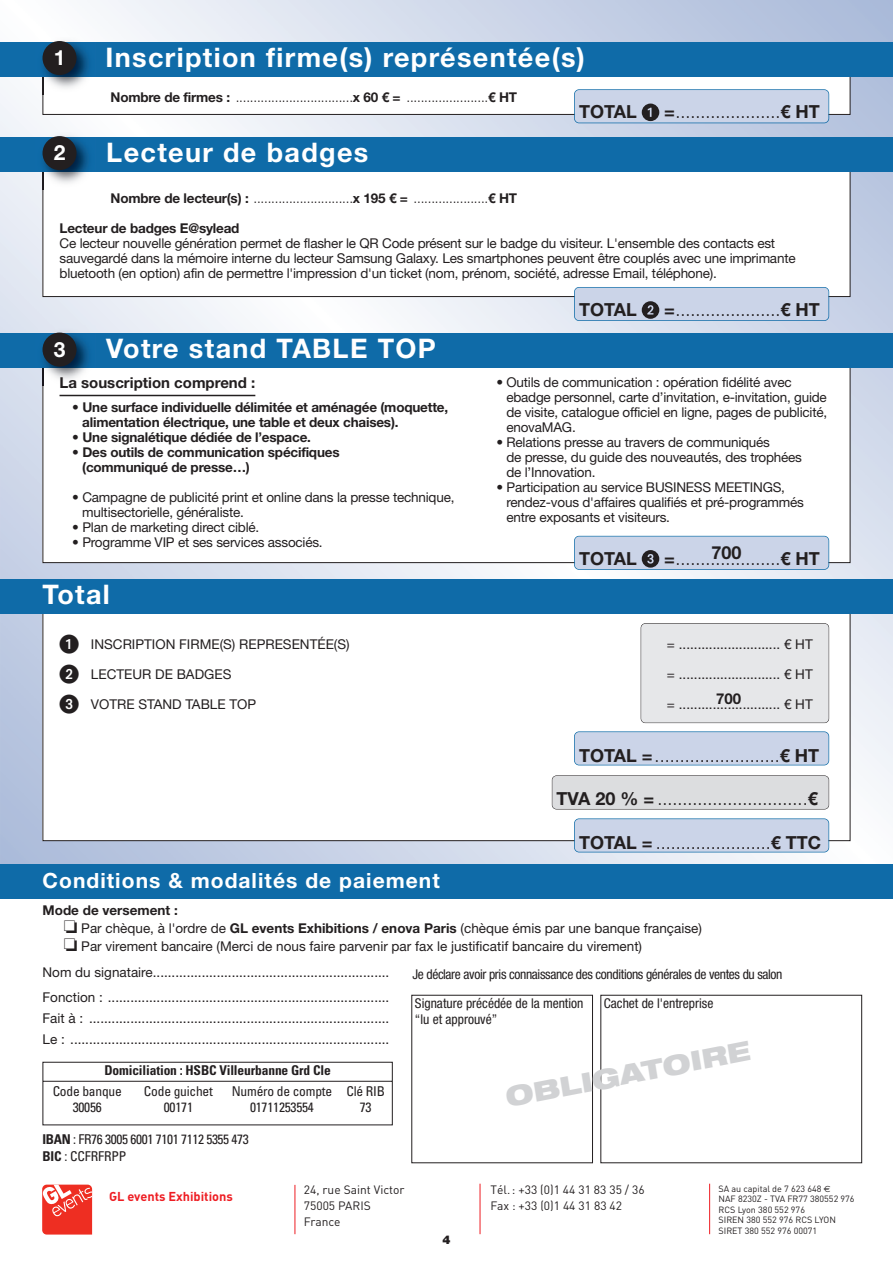
<style>
.page{position:relative;width:893px;height:1263px;background:#fff}
.page>*{position:absolute;margin:0;border:0;box-sizing:border-box;transform-origin:0 0}
.t1{font:700 27px "Helvetica Neue LT Std";letter-spacing:.05em;color:#fff}
.t2{font:900 expanded 27px "Helvetica Neue LT Std";color:#d1d2d4}
.t3{font:700 21px "Helvetica Neue LT Std";letter-spacing:.05em;color:#fff}
.t4{font:300 18px "Helvetica Neue LT Std";color:#231f20}
.t5{font:700 18px "Helvetica Neue LT Std";color:#231f20}
.t6{font:700 15px "Helvetica Neue LT Std";color:#231f20}
.t7{font:13.5px/15px "Helvetica Neue LT Std";letter-spacing:-.015em;color:#231f20}
.t8{font:700 13.5px/15px "Helvetica Neue LT Std";letter-spacing:-.015em;color:#231f20}
.t9{font:300 13.5px "Helvetica Neue LT Std";color:#231f20}
.t10{font:condensed 13.5px/17.7px "Univers LT Std";letter-spacing:-.015em;color:#231f20}
.t11{font:condensed 13.5px/28.8px "Helvetica Neue LT Std";letter-spacing:-.025em;color:#231f20}
.t12{font:700 condensed 13.5px "Univers LT Std";letter-spacing:-.01em;color:#231f20}
.t13{font:condensed 13.5px "Helvetica Neue LT Std";color:#231f20}
.t14{font:700 12.75px "DIN";color:#ee1d23}
.t15{font:12px/15.9px "DIN";color:#231f20}
.t16{font:900 12px "Helvetica Neue LT Std";color:#231f20}
.t17{font:9px/10.5px "DIN";color:#231f20}
.s1{font-weight:700}
.s2{font-family:"European Pi One";font-size:19.5px}
.s3{font-family:"Euro Sans"}
</style>
<div class="page">
<img style="left:0;top:0;width:893px;height:864px">
<div style="left:43px;top:160px;width:807px;height:137px;background:#fff"></div>
<div style="left:43px;top:344px;width:807px;height:219px;background:#fff"></div>
<div style="left:0;top:138px;width:893px;height:34px;background:#0f6ba8"></div>
<svg style="left:574px;top:536px;width:255px;height:34px;background:#bfcbe0"></svg>
<div style="left:43px;top:65px;width:807px;height:49px;background:#fff"></div>
<div style="left:43px;top:64px;width:807px;height:51px;border:1px solid #231f20"></div>
<div style="left:0;top:43px;width:893px;height:34px;background:#0f6ba8"></div>
<svg style="left:574px;top:287px;width:255px;height:34px;background:#becae0"></svg>
<img style="left:36px;top:34px;width:60px;height:60px">
<svg style="left:43px;top:77px;width:1px;height:17px"></svg>
<div style="left:43px;top:41px;width:34px;height:34px;background:#231f20;border-radius:50%"></div>
<svg style="left:574px;top:89px;width:255px;height:34px;background:#bfcbe0"></svg>
<img style="left:36px;top:129px;width:60px;height:60px">
<svg style="left:43px;top:172px;width:1px;height:17px"></svg>
<div style="left:43px;top:136px;width:34px;height:34px;background:#231f20;border-radius:50%"></div>
<div style="left:0;top:333px;width:893px;height:34px;background:#0f6ba8"></div>
<img style="left:36px;top:326px;width:60px;height:60px">
<svg style="left:43px;top:367px;width:1px;height:19px"></svg>
<div style="left:43px;top:333px;width:34px;height:34px;background:#231f20;border-radius:50%"></div>
<hr style="left:60px;top:395px;width:195px;height:1px;background:#231f20">
<div style="left:43px;top:604px;width:807px;height:237px;background:#fff"></div>
<svg style="left:574px;top:818px;width:255px;height:34px;background:#c5d1e6"></svg>
<svg style="left:574px;top:731px;width:255px;height:34px;background:#c5d1e6"></svg>
<div style="left:552px;top:775px;width:277px;height:34px;background:#dcdddf"></div>
<div style="left:641px;top:623px;width:188px;height:100px;background:#e6e7e9"></div>
<div style="left:0;top:579px;width:893px;height:34px;background:#0f6ba8"></div>
<div style="left:0;top:864px;width:893px;height:34px;background:#0f6ba8"></div>
<hr style="left:480px;top:1184px;width:1px;height:50px;background:#ee1d23">
<hr style="left:295px;top:1185px;width:1px;height:49px;background:#ee1d23">
<hr style="left:709px;top:1184px;width:1px;height:50px;background:#ee1d23">
<svg style="left:42px;top:1184px;width:50px;height:50px;background:#f05349"></svg>
<svg style="left:42px;top:1061px;width:351px;height:65px"></svg>
<div style="left:412px;top:995px;width:181px;height:168px;border:1px solid #231f20"></div>
<div style="left:601px;top:995px;width:261px;height:168px;border:1px solid #231f20"></div>
<h2 class="t3" style="left:54px;top:50px;width:13px">1</h2>
<h1 class="t1" style="left:106px;top:48px;width:481px">Inscription firme(s) représentée(s)</h1>
<p class="t9" style="left:111px;top:89px;width:408px"><span class="s1">Nombre de firmes :</span> .................................<span class="s1">x 60 € =</span> .......................<span class="s1">€ HT</span></p>
<h3 class="t5" style="left:579px;top:105px;width:59px">TOTAL</h3>
<h3 class="t4" style="left:664px;top:101px;width:157px"><span class="s1">=</span>.....................<span class="s1">€ HT</span></h3>
<h1 class="t1" style="left:106px;top:143px;width:264px">Lecteur de badges</h1>
<p class="t9" style="left:111px;top:190px;width:408px"><span class="s1">Nombre de lecteur(s) :</span> ............................<span class="s1">x 195 € =</span> .....................<span class="s1">€ HT</span></p>
<p class="t8" style="left:60px;top:221px;width:181px">Lecteur de badges E@sylead</p>
<p class="t7" style="left:60px;top:237px;width:738px">Ce lecteur nouvelle génération permet de flasher le QR Code présent sur le badge du visiteur. L'ensemble des contacts est sauvegardé dans la mémoire interne du lecteur Samsung Galaxy. Les smartphones peuvent être couplés avec une imprimante bluetooth (en option) afin de permettre l'impression d'un ticket (nom, prénom, société, adresse Email, téléphone).</p>
<h2 class="t3" style="left:54px;top:145px;width:13px">2</h2>
<h2 class="t3" style="left:54px;top:341px;width:13px">3</h2>
<h1 class="t1" style="left:106px;top:339px;width:331px">Votre stand TABLE TOP</h1>
<p class="t6" style="left:60px;top:378px;width:197px">La souscription comprend :</p>
<p class="t8" style="left:82px;top:401px;width:367px;text-indent:-10px">• Une surface individuelle délimitée et aménagée (moquette, alimentation électrique, une table et deux chaises).</p>
<p class="t8" style="left:72px;top:431px;width:240px">• Une signalétique dédiée de l’espace.</p>
<p class="t8" style="left:82px;top:446px;width:259px;text-indent:-10px">• Des outils de communication spécifiques (communiqué de presse…)</p>
<p class="t7" style="left:82px;top:491px;width:374px;text-indent:-10px">• Campagne de publicité print et online dans la presse technique, multisectorielle, généraliste.</p>
<p class="t7" style="left:72px;top:521px;width:189px">• Plan de marketing direct ciblé.</p>
<p class="t7" style="left:72px;top:536px;width:252px">• Programme VIP et ses services associés.</p>
<h1 class="t1" style="left:43px;top:585px;width:69px">Total</h1>
<h3 class="t5" style="left:579px;top:303px;width:59px">TOTAL</h3>
<h3 class="t4" style="left:664px;top:299px;width:157px"><span class="s1">=</span>.....................<span class="s1">€ HT</span></h3>
<p class="t7" style="left:506px;top:376px;width:322px;text-indent:-10px">• Outils de communication : opération fidélité avec ebadge personnel, carte d’invitation, e-invitation, guide de visite, catalogue officiel en ligne, pages de publicité, enovaMAG.</p>
<p class="t7" style="left:506px;top:436px;width:297px;text-indent:-10px">• Relations presse au travers de communiqués<br>de presse, du guide des nouveautés, des trophées de l’Innovation.</p>
<p class="t7" style="left:506px;top:481px;width:299px;text-indent:-10px">• Participation au service BUSINESS MEETINGS, rendez-vous d'affaires qualifiés et pré-programmés entre exposants et visiteurs.</p>
<h3 class="t5" style="left:711px;top:546px;width:32px">700</h3>
<h3 class="t5" style="left:579px;top:552px;width:59px">TOTAL</h3>
<h3 class="t4" style="left:664px;top:548px;width:157px"><span class="s1">=</span>.....................<span class="s1">€ HT</span></h3>
<p class="t7" style="left:60px;top:638px;width:292px"><span class="s2">-</span> INSCRIPTION FIRME(S) REPRESENTÉE(S)</p>
<p class="t7" style="left:667px;top:638px;width:148px">= ........................... € HT</p>
<p class="t7" style="left:91px;top:668px;width:142px">LECTEUR DE BADGES</p>
<p class="t7" style="left:667px;top:668px;width:148px">= ........................... € HT</p>
<p class="t7" style="left:91px;top:698px;width:167px">VOTRE STAND TABLE TOP</p>
<p class="t7" style="left:667px;top:698px;width:148px">= ........................... € HT</p>
<p class="t6" style="left:716px;top:693px;width:27px">700</p>
<h3 class="t4" style="left:579px;top:745px;width:242px"><span class="s1">TOTAL =</span>.........................<span class="s1">€ HT</span></h3>
<h3 class="t4" style="left:556px;top:788px;width:263px"><span class="s1">TVA 20 % =</span> ..............................<span class="s1">€</span></h3>
<h2 class="t3" style="left:43px;top:873px;width:399px">Conditions &amp; modalités de paiement</h2>
<h3 class="t4" style="left:579px;top:832px;width:244px"><span class="s1">TOTAL =</span> .......................<span class="s1">€ TTC</span></h3>
<p class="t8" style="left:43px;top:904px;width:137px">Mode de versement :</p>
<p class="t7" style="left:64px;top:922px;width:640px">□ Par chèque, à l'ordre de <span class="s1">GL events Exhibitions / enova Paris</span> (chèque émis par une banque française)</p>
<p class="t7" style="left:43px;top:935px;width:601px;line-height:25.2px;text-indent:21px">□ Par virement bancaire (Merci de nous faire parvenir par fax le justificatif bancaire du virement)<br>Nom du signataire...............................................................<br>Fonction : ...........................................................................</p>
<p class="t7" style="left:43px;top:1009px;width:348px;line-height:21px">Fait à : ................................................................................<br>Le : .....................................................................................</p>
<p class="t12" style="left:104px;top:1063px;width:228px">Domiciliation : HSBC Villeurbanne Grd Cle</p>
<p class="t10" style="left:53px;top:1083px;width:71px">Code banque</p>
<p class="t10" style="left:144px;top:1083px;width:71px">Code guichet</p>
<p class="t10" style="left:232px;top:1083px;width:155px">Numéro de compte Clé RIB</p>
<p class="t10" style="left:73px;top:1099px;width:31px">30056</p>
<p class="t10" style="left:164px;top:1099px;width:31px">00171</p>
<p class="t10" style="left:250px;top:1099px;width:65px">01711253554</p>
<p class="t10" style="left:360px;top:1099px;width:13px">73</p>
<p class="t10" style="left:43px;top:1131px;width:208px"><span class="s1">IBAN</span> : FR76 3005 6001 7101 7112 5355 473<br><span class="s1">BIC</span> : CCFRFRPP</p>
<p class="t11" style="left:412px;top:961px;width:372px">Je déclare avoir pris connaissance des conditions générales de ventes du salon<br>Signature précédée de la mention</p>
<p class="t13" style="left:415px;top:1014px;width:84px">“lu et approuvé”</p>
<p class="t13" style="left:604px;top:998px;width:111px">Cachet de l'entreprise</p>
<h1 class="t2" style="left:503px;top:1083px;width:250px;rotate:-11deg">OBLIGATOIRE</h1>
<p class="t14" style="left:109px;top:1191px;width:125px">GL events Exhibitions</p>
<p class="t15" style="left:491px;top:1183px;width:156px">Tél. : +33 (0)1 44 31 83 35 / 36<br>Fax : +33 (0)1 44 31 83 42</p>
<p class="t17" style="left:718px;top:1184px;width:138px">SA au capital de 7 623 648 <span class="s3">€<br></span>NAF 8230Z - TVA FR77 380552 976<br>RCS Lyon 380 552 976<br>SIREN 380 552 976 RCS LYON<br>SIRET 380 552 976 00071</p>
<p class="t15" style="left:304px;top:1183px;width:102px">24, rue Saint Victor<br>75005 PARIS<br>France</p>
<p class="t16" style="left:442px;top:1235px;width:10px">4</p>
</div>
